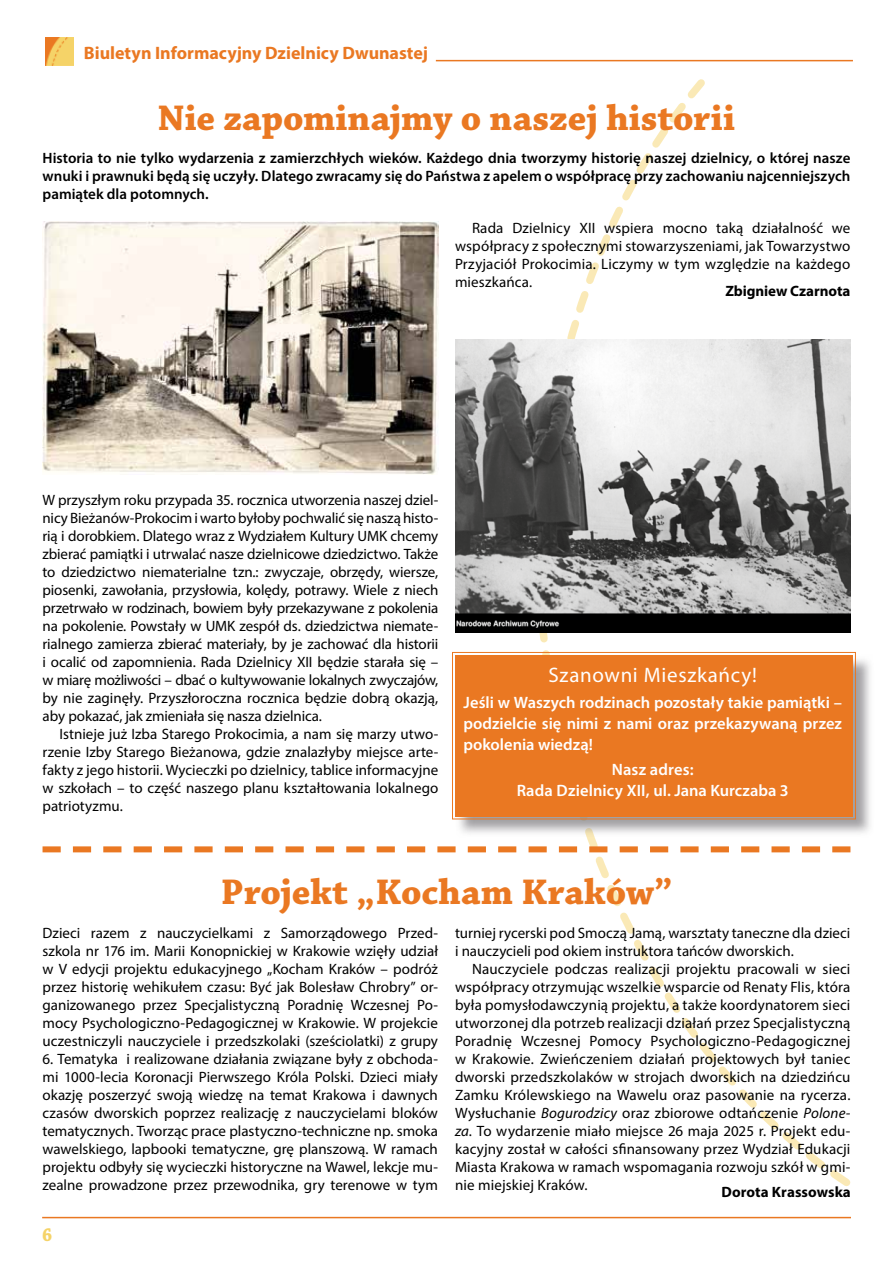
<style>
.page{position:relative;width:893px;height:1263px;background:#fff}
.page>*{position:absolute;margin:0;border:0;box-sizing:border-box;transform-origin:0 0}
.t1{font:700 37.5px "Chaparral Pro";color:#ea7822}
.t2{font:21px "Myriad Pro";letter-spacing:.03em;color:#fff}
.t3{font:700 19.8px "Chaparral Pro";color:#f5d368;scale:.91 1}
.t4{font:700 18px "Myriad Pro";color:#ea7822}
.t5{font:600 16.5px/21px "Myriad Pro";color:#fff;text-align:justify}
.t6{font:15px/18px "Myriad Pro";color:#000;text-align:justify}
.t7{font:600 15px/18px "Myriad Pro";color:#000;text-align:justify}
.t8{font:700 15px "Myriad Pro";color:#000}
.s1{font-style:italic}
</style>
<div class="page">
<svg style="left:534px;top:59px;width:317px;height:1160px"></svg>
<div style="left:617px;top:0;width:276px;height:76px;background:#fff"></div>
<hr style="left:43px;top:1217px;width:809px;height:1px;background:#ea7822">
<hr style="left:437px;top:60px;width:415px;height:1px;background:#ea7822">
<div style="left:851px;top:1169px;width:42px;height:94px;background:#fff"></div>
<img style="left:45px;top:37px;width:28px;height:28px">
<svg style="left:43px;top:846px;width:807px;height:6px"></svg>
<img style="left:43px;top:222px;width:395px;height:253px">
<img style="left:455px;top:339px;width:395px;height:293px">
<div style="left:455px;top:654px;width:420px;height:184px;background:#838185;opacity:.75"></div>
<div style="left:452px;top:651px;width:404px;height:169px;background:#ea7822"></div>
<div style="left:457px;top:657px;width:394px;height:157px;border:1px solid #ea7822"></div>
<p class="t4" style="left:84px;top:41px;width:346px">Biuletyn Informacyjny Dzielnicy Dwunastej</p>
<h1 class="t1" style="left:158px;top:96px;width:578px">Nie zapominajmy o naszej historii</h1>
<p class="t7" style="left:43px;top:148px;width:809px">Historia to nie tylko wydarzenia z zamierzchłych wieków. Każdego dnia tworzymy historię naszej dzielnicy, o której nasze wnuki i prawnuki będą się uczyły. Dlatego zwracamy się do Państwa z apelem o współpracę przy zachowaniu najcenniejszych pamiątek dla potomnych.</p>
<p class="t6" style="left:455px;top:219px;width:397px;text-indent:17px">Rada Dzielnicy XII wspiera mocno taką działalność we współpracy z społecznymi stowarzyszeniami, jak Towarzystwo Przyjaciół Prokocimia. Liczymy w tym względzie na każdego mieszkańca.</p>
<p class="t8" style="left:725px;top:281px;width:127px">Zbigniew Czarnota</p>
<p class="t6" style="left:43px;top:490px;width:397px">W przyszłym roku przypada 35. rocznica utworzenia naszej dziel&shy;nicy Bieżanów-Prokocim i warto byłoby pochwalić się naszą histo&shy;rią i dorobkiem. Dlatego wraz z Wydziałem Kultury UMK chcemy zbierać pamiątki i utrwalać nasze dzielnicowe dziedzictwo. Także to dziedzictwo niematerialne tzn.: zwyczaje, obrzędy, wiersze, piosenki, zawołania, przysłowia, kolędy, potrawy. Wiele z niech przetrwało w rodzinach, bowiem były przekazywane z pokolenia na pokolenie. Powstały w UMK zespół ds. dziedzictwa niemate&shy;rialnego zamierza zbierać materiały, by je zachować dla historii i ocalić od zapomnienia. Rada Dzielnicy XII będzie starała się – w miarę możliwości – dbać o kultywowanie lokalnych zwyczajów, by nie zaginęły. Przyszłoroczna rocznica będzie dobrą okazją, aby pokazać, jak zmieniała się nasza dzielnica.</p>
<p class="t6" style="left:43px;top:724px;width:397px;text-indent:17px">Istnieje już Izba Starego Prokocimia, a nam się marzy utwo&shy;rzenie Izby Starego Bieżanowa, gdzie znalazłyby miejsce arte&shy;fakty z jego historii. Wycieczki po dzielnicy, tablice informacyjne w szkołach – to część naszego planu kształtowania lokalnego patriotyzmu.</p>
<h2 class="t2" style="left:548px;top:662px;width:210px">Szanowni Mieszkańcy!</h2>
<p class="t5" style="left:463px;top:691px;width:380px">Jeśli w Waszych rodzinach pozostały takie pamiątki – podzielcie się nimi z nami oraz przekazywaną przez pokolenia wiedzą!</p>
<p class="t5" style="left:517px;top:758px;width:274px;text-align:center">Nasz adres:<br>Rada Dzielnicy XII, ul. Jana Kurczaba 3</p>
<h1 class="t1" style="left:221px;top:870px;width:453px">Projekt „Kocham Kraków”</h1>
<p class="t6" style="left:43px;top:924px;width:397px">Dzieci razem z nauczycielkami z Samorządowego Przed&shy;szkola nr 176 im. Marii Konopnickiej w Krakowie wzięły udział w V edycji projektu edukacyjnego „Kocham Kraków – podróż przez historię wehikułem czasu: Być jak Bolesław Chrobry” or&shy;ganizowanego przez Specjalistyczną Poradnię Wczesnej Po&shy;mocy Psychologiczno-Pedagogicznej w Krakowie. W projekcie uczestniczyli nauczyciele i przedszkolaki (sześciolatki) z grupy</p>
<p class="t6" style="left:43px;top:1050px;width:397px">6. Tematyka i realizowane działania związane były z obchoda&shy;mi 1000-lecia Koronacji Pierwszego Króla Polski. Dzieci miały okazję poszerzyć swoją wiedzę na temat Krakowa i dawnych czasów dworskich poprzez realizację z nauczycielami bloków tematycznych. Tworząc prace plastyczno-techniczne np. smoka wawelskiego, lapbooki tematyczne, grę planszową. W ramach projektu odbyły się wycieczki historyczne na Wawel, lekcje mu&shy;zealne prowadzone przez przewodnika, gry terenowe w tym</p>
<p class="t6" style="left:455px;top:924px;width:397px">turniej rycerski pod Smoczą Jamą, warsztaty taneczne dla dzieci i nauczycieli pod okiem instruktora tańców dworskich.</p>
<p class="t6" style="left:455px;top:960px;width:397px;text-indent:17px">Nauczyciele podczas realizacji projektu pracowali w sieci współpracy otrzymując wszelkie wsparcie od Renaty Flis, która była pomysłodawczynią projektu, a także koordynatorem sieci utworzonej dla potrzeb realizacji działań przez Specjalistyczną Poradnię Wczesnej Pomocy Psychologiczno-Pedagogicznej w Krakowie. Zwieńczeniem działań projektowych był taniec dworski przedszkolaków w strojach dworskich na dziedzińcu Zamku Królewskiego na Wawelu oraz pasowanie na rycerza.<br>Wysłuchanie <span class="s1">Bogurodzicy</span> oraz zbiorowe odtańczenie <span class="s1">Polone&shy;za</span>. To wydarzenie miało miejsce 26 maja 2025 r. Projekt edu&shy;kacyjny został w całości sfinansowany przez Wydział Edukacji Miasta Krakowa w ramach wspomagania rozwoju szkół w gmi&shy;nie miejskiej Kraków.</p>
<p class="t8" style="left:721px;top:1182px;width:131px">Dorota Krassowska</p>
<h3 class="t3" style="left:42px;top:1223px;width:13px">6</h3>
</div>
